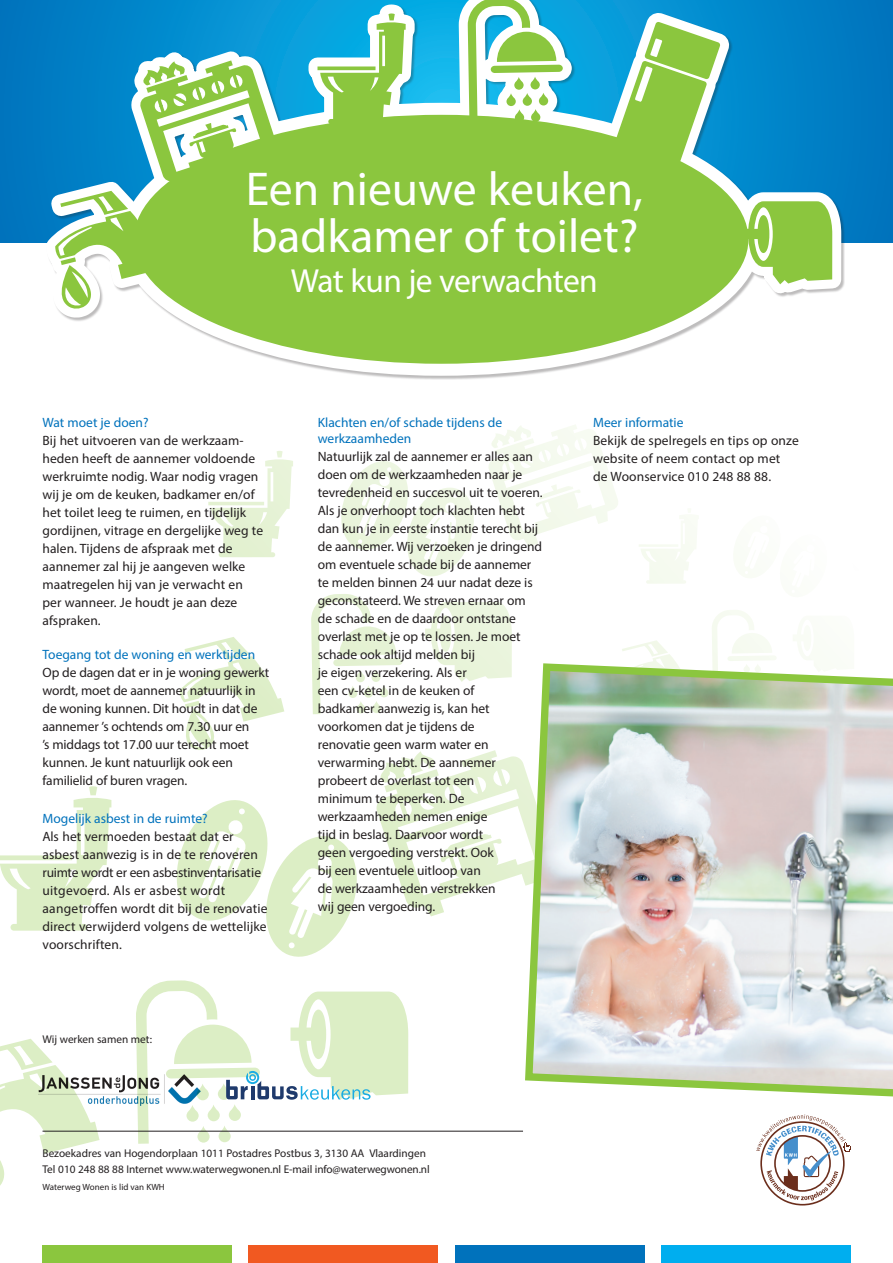
<style>
.page{position:relative;width:893px;height:1263px;background:#fff}
.page>*{position:absolute;margin:0;border:0;box-sizing:border-box;transform-origin:0 0}
.tussenkop{font:47.7px "Myriad Pro";color:#fff}
.kop{font:33.45px "Myriad Pro";letter-spacing:-.02em;color:#fff}
.body{font:13.5px/18px "Myriad Pro";letter-spacing:-.005em;color:#231f20}
.tussenkop-2{font:13.5px/16.5px "Myriad Pro";color:#0072bc}
.Normaal{font:11.25px "Myriad Pro";color:#231f20}
.Normaal-2{font:9px "Myriad Pro";color:#231f20}
</style>
<div class="page">
<svg style="left:0;top:786px;width:111px;height:145px"></svg>
<svg style="left:376px;top:751px;width:74px;height:165px"></svg>
<svg style="left:0;top:1039px;width:100px;height:147px"></svg>
<svg style="left:176px;top:800px;width:181px;height:157px"></svg>
<svg style="left:311px;top:594px;width:92px;height:120px"></svg>
<svg style="left:208px;top:451px;width:85px;height:106px"></svg>
<svg style="left:581px;top:429px;width:37px;height:95px"></svg>
<svg style="left:425px;top:602px;width:25px;height:63px"></svg>
<svg style="left:180px;top:637px;width:104px;height:113px"></svg>
<svg style="left:341px;top:461px;width:109px;height:116px"></svg>
<svg style="left:712px;top:610px;width:64px;height:49px"></svg>
<svg style="left:639px;top:515px;width:58px;height:69px"></svg>
<svg style="left:793px;top:638px;width:18px;height:21px"></svg>
<svg style="left:622px;top:640px;width:51px;height:19px"></svg>
<svg style="left:756px;top:1114px;width:95px;height:86px"></svg>
<div style="left:43px;top:1246px;width:189px;height:17px;background:#8bc63e"></div>
<div style="left:249px;top:1246px;width:189px;height:17px;background:#f15921"></div>
<div style="left:455px;top:1246px;width:189px;height:17px;background:#0072bc"></div>
<div style="left:661px;top:1246px;width:189px;height:17px;background:#00aeef"></div>
<img style="left:581px;top:659px;width:312px;height:438px">
<img style="left:38px;top:1075px;width:98px;height:30px">
<div style="left:0;top:0;width:893px;height:243px;background:#0077bf"></div>
<div style="left:47px;top:0;width:798px;height:380px;background:#231f20;opacity:.3"></div>
<svg style="left:450px;top:0;width:131px;height:1246px"></svg>
<div style="left:122px;top:103px;width:638px;height:273px;border:24px solid #fff;border-radius:50%"></div>
<div style="left:134px;top:115px;width:614px;height:249px;background:#8bc63e;border-radius:50%"></div>
<svg style="left:467px;top:0;width:96px;height:123px;background:#abdab4"></svg>
<svg style="left:47px;top:0;width:377px;height:339px"></svg>
<svg style="left:587px;top:0;width:258px;height:311px"></svg>
<hr style="left:43px;top:1131px;width:480px;height:1px;background:#231f20">
<svg style="left:136px;top:980px;width:272px;height:164px"></svg>
<p class="tussenkop" style="left:246px;top:160px;width:399px">Een nieuwe keuken,</p>
<p class="tussenkop" style="left:250px;top:206px;width:389px">badkamer of toilet?</p>
<p class="kop" style="left:291px;top:260px;width:308px">Wat kun je verwachten</p>
<p class="tussenkop-2" style="left:43px;top:413px;width:108px">Wat moet je doen?</p>
<p class="body" style="left:43px;top:431px;width:217px">Bij het uitvoeren van de werkzaam&shy;heden heeft de aannemer voldoende werkruimte nodig. Waar nodig vragen wij je om de keuken, badkamer en/of</p>
<p class="body" style="left:43px;top:503px;width:222px">het toilet leeg te ruimen, en tijdelijk gordijnen, vitrage en dergelijke weg te halen. Tijdens de afspraak met de aannemer zal hij je aangeven welke maatregelen hij van je verwacht en per wanneer. Je houdt je aan deze afspraken.</p>
<p class="tussenkop-2" style="left:43px;top:646px;width:214px">Toegang tot de woning en werktijden</p>
<p class="body" style="left:43px;top:663px;width:228px">Op de dagen dat er in je woning gewerkt wordt, moet de aannemer natuurlijk in de woning kunnen. Dit houdt in dat de aannemer ’s ochtends om 7.30 uur en<br>’s middags tot 17.00 uur terecht moet kunnen. Je kunt natuurlijk ook een familielid of buren vragen.</p>
<p class="tussenkop-2" style="left:43px;top:810px;width:167px">Mogelijk asbest in de ruimte?</p>
<p class="body" style="left:43px;top:827px;width:226px">Als het vermoeden bestaat dat er asbest aanwezig is in de te renoveren ruimte wordt er een asbestinventarisatie uitgevoerd. Als er asbest wordt aangetroffen wordt dit bij de renovatie direct verwijderd volgens de wettelijke voorschriften.</p>
<p class="Normaal" style="left:43px;top:1032px;width:111px">Wij werken samen met:</p>
<p class="tussenkop-2" style="left:318px;top:413px;width:186px">Klachten en/of schade tijdens de werkzaamheden</p>
<p class="body" style="left:318px;top:447px;width:226px">Natuurlijk zal de aannemer er alles aan doen om de werkzaamheden naar je tevredenheid en succesvol uit te voeren.<br>Als je onverhoopt toch klachten hebt dan kun je in eerste instantie terecht bij de aannemer. Wij verzoeken je dringend om eventuele schade bij de aannemer te melden binnen 24 uur nadat deze is geconstateerd. We streven ernaar om de schade en de daardoor ontstane overlast met je op te lossen. Je moet schade ook altijd melden bij<br>je eigen verzekering. Als er<br>een cv-ketel in de keuken of<br>badkamer aanwezig is, kan het voorkomen dat je tijdens de<br>renovatie geen warm water en verwarming hebt. De aannemer probeert de overlast tot een<br>minimum te beperken. De werkzaamheden nemen enige<br>tijd in beslag. Daarvoor wordt<br>geen vergoeding verstrekt. Ook<br>bij een eventuele uitloop van<br>de werkzaamheden verstrekken<br>wij geen vergoeding.</p>
<p class="Normaal" style="left:43px;top:1146px;width:385px">Bezoekadres van Hogendorplaan 1011 Postadres Postbus 3, 3130 AA Vlaardingen</p>
<p class="Normaal" style="left:43px;top:1162px;width:389px">Tel 010 248 88 88 Internet www.waterwegwonen.nl E-mail info@waterwegwonen.nl</p>
<p class="Normaal-2" style="left:43px;top:1181px;width:124px">Waterweg Wonen is lid van KWH</p>
<p class="tussenkop-2" style="left:593px;top:413px;width:92px">Meer informatie</p>
<p class="body" style="left:593px;top:431px;width:207px">Bekijk de spelregels en tips op onze</p>
<p class="body" style="left:593px;top:449px;width:189px">website of neem contact op met</p>
<p class="body" style="left:593px;top:467px;width:179px">de Woonservice 010 248 88 88.</p>
</div>
